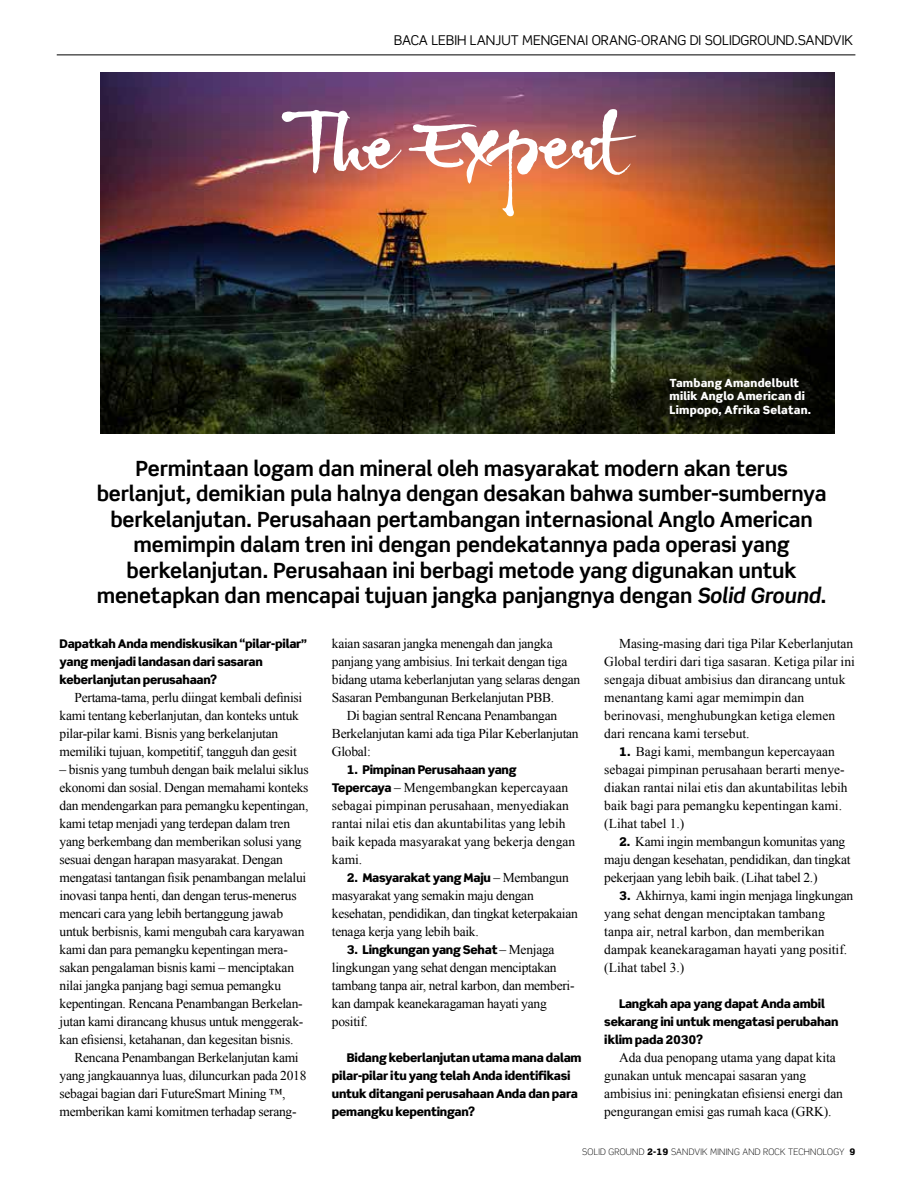
<style>
.page{position:relative;width:915px;height:1191px;background:#fff}
.page>*{position:absolute;margin:0;border:0;box-sizing:border-box;transform-origin:0 0}
.t1{font:700 21px/25.5px "Scene Pro";letter-spacing:-.01em;color:#000;text-align:center}
.t2{font:13.5px/18px "Times New Roman WGL";letter-spacing:-.02em;color:#000}
.t3{font:13.5px/18px "Times New Roman WGL";color:#000}
.t4{font:13.5px "Scene Pro";color:#000}
.t5{font:900 12px/18px "Scene Pro";letter-spacing:-.02em;color:#000}
.t6{font:900 11.25px/13.5px "Scene Pro";letter-spacing:.015em;color:#fff}
.t7{font:300 9px "Scene Pro";letter-spacing:.025em;color:#000}
.s1{font-style:italic}
.s2{font-family:"Scene Pro";font-weight:900;font-size:12px}
.s3{font-family:"Times New Roman WGL";font-weight:400;font-size:13.5px}
.s4{font-weight:900}
</style>
<div class="page">
<img style="left:100px;top:72px;width:733px;height:361px">
<hr style="left:57px;top:55px;width:798px;height:1px;background:#000">
<svg style="left:281px;top:109px;width:355px;height:107px;background:#cc7f67"></svg>
<p class="t4" style="left:393px;top:31px;width:460px">BACA LEBIH LANJUT MENGENAI ORANG-ORANG DI SOLIDGROUND.SANDVIK</p>
<p class="t6" style="left:669px;top:376px;width:143px">Tambang Amandelbult milik Anglo American di<br>Limpopo, Afrika Selatan.</p>
<p class="t1" style="left:97px;top:455px;width:731px">Permintaan logam dan mineral oleh masyarakat modern akan terus berlanjut, demikian pula halnya dengan desakan bahwa sumber-sumbernya berkelanjutan. Perusahaan pertambangan internasional Anglo American memimpin dalam tren ini dengan pendekatannya pada operasi yang berkelanjutan. Perusahaan ini berbagi metode yang digunakan untuk menetapkan dan mencapai tujuan jangka panjangnya dengan <span class="s1">Solid Ground</span>.</p>
<p class="t2" style="left:332px;top:634px;width:222px">kaian sasaran jangka menengah dan jangka</p>
<p class="t2" style="left:332px;top:652px;width:237px">panjang yang ambisius. Ini terkait dengan tiga</p>
<p class="t2" style="left:332px;top:670px;width:250px">bidang utama keberlanjutan yang selaras dengan</p>
<p class="t2" style="left:332px;top:688px;width:224px">Sasaran Pembangunan Berkelanjutan PBB.</p>
<p class="t2" style="left:347px;top:706px;width:212px">Di bagian sentral Rencana Penambangan</p>
<p class="t2" style="left:332px;top:724px;width:248px">Berkelanjutan kami ada tiga Pilar Keberlanjutan</p>
<p class="t2" style="left:332px;top:742px;width:40px">Global:</p>
<p class="t5" style="left:347px;top:760px;width:171px">1. Pimpinan Perusahaan yang</p>
<p class="t3" style="left:332px;top:778px;width:245px"><span class="s2">Tepercaya</span> – Mengembangkan kepercayaan sebagai pimpinan perusahaan, menyediakan rantai nilai etis dan akuntabilitas yang lebih baik kepada masyarakat yang bekerja dengan kami.</p>
<p class="t5" style="left:347px;top:868px;width:223px">2. Masyarakat yang Maju <span class="s3">– Membangun</span></p>
<p class="t2" style="left:332px;top:886px;width:247px">masyarakat yang semakin maju dengan kesehatan, pendidikan, dan tingkat keterpakaian tenaga kerja yang lebih baik.</p>
<p class="t5" style="left:347px;top:940px;width:209px">3. Lingkungan yang Sehat <span class="s3">– Menjaga</span></p>
<p class="t2" style="left:332px;top:958px;width:244px">lingkungan yang sehat dengan menciptakan tambang tanpa air, netral karbon, dan memberi&shy;kan dampak keanekaragaman hayati yang positif.</p>
<p class="t5" style="left:332px;top:1048px;width:251px;text-indent:15px">Bidang keberlanjutan utama mana dalam pilar-pilar itu yang telah Anda identifikasi untuk ditangani perusahaan Anda dan para pemangku kepentingan?</p>
<p class="t5" style="left:60px;top:634px;width:249px">Dapatkah Anda mendiskusikan “pilar-pilar” yang menjadi landasan dari sasaran keberlanjutan perusahaan?</p>
<p class="t2" style="left:60px;top:688px;width:244px;text-indent:15px">Pertama-tama, perlu diingat kembali definisi kami tentang keberlanjutan, dan konteks untuk pilar-pilar kami. Bisnis yang berkelanjutan memiliki tujuan, kompetitif, tangguh dan gesit</p>
<p class="t2" style="left:60px;top:760px;width:250px">– bisnis yang tumbuh dengan baik melalui siklus ekonomi dan sosial. Dengan memahami konteks dan mendengarkan para pemangku kepentingan, kami tetap menjadi yang terdepan dalam tren yang berkembang dan memberikan solusi yang sesuai dengan harapan masyarakat. Dengan mengatasi tantangan fisik penambangan melalui inovasi tanpa henti, dan dengan terus-menerus mencari cara yang lebih bertanggung jawab untuk berbisnis, kami mengubah cara karyawan kami dan para pemangku kepentingan mera&shy;sakan pengalaman bisnis kami – menciptakan nilai jangka panjang bagi semua pemangku kepentingan. Rencana Penambangan Berkelan&shy;jutan kami dirancang khusus untuk menggerak&shy;kan efisiensi, ketahanan, dan kegesitan bisnis.</p>
<p class="t2" style="left:60px;top:1048px;width:248px;text-indent:15px">Rencana Penambangan Berkelanjutan kami yang jangkauannya luas, diluncurkan pada 2018 sebagai bagian dari FutureSmart Mining ™, memberikan kami komitmen terhadap serang-</p>
<p class="t3" style="left:604px;top:634px;width:252px;text-indent:15px">Masing-masing dari tiga Pilar Keberlanjutan Global terdiri dari tiga sasaran. Ketiga pilar ini sengaja dibuat ambisius dan dirancang untuk menantang kami agar memimpin dan berinovasi, menghubungkan ketiga elemen dari rencana kami tersebut.</p>
<p class="t3" style="left:604px;top:742px;width:245px;text-indent:15px"><span class="s2">1.</span> Bagi kami, membangun kepercayaan sebagai pimpinan perusahaan berarti menye&shy;diakan rantai nilai etis dan akuntabilitas lebih baik bagi para pemangku kepentingan kami. (Lihat tabel 1.)</p>
<p class="t2" style="left:604px;top:832px;width:247px;text-indent:15px"><span class="s2">2.</span> Kami ingin membangun komunitas yang maju dengan kesehatan, pendidikan, dan tingkat pekerjaan yang lebih baik. (Lihat tabel 2.)</p>
<p class="t3" style="left:604px;top:886px;width:250px;text-indent:15px"><span class="s2">3.</span> Akhirnya, kami ingin menjaga lingkungan yang sehat dengan menciptakan tambang tanpa air, netral karbon, dan memberikan dampak keanekaragaman hayati yang positif. (Lihat tabel 3.)</p>
<p class="t5" style="left:604px;top:994px;width:236px;text-indent:15px">Langkah apa yang dapat Anda ambil sekarang ini untuk mengatasi perubahan iklim pada 2030?</p>
<p class="t2" style="left:604px;top:1048px;width:240px;text-indent:15px">Ada dua penopang utama yang dapat kita gunakan untuk mencapai sasaran yang ambisius ini: peningkatan efisiensi energi dan pengurangan emisi gas rumah kaca (GRK).</p>
<p class="t7" style="left:582px;top:1146px;width:275px">SOLID GROUND <span class="s4">2-19</span> SANDVIK MINING AND ROCK TECHNOLOGY <span class="s4">9</span></p>
</div>
